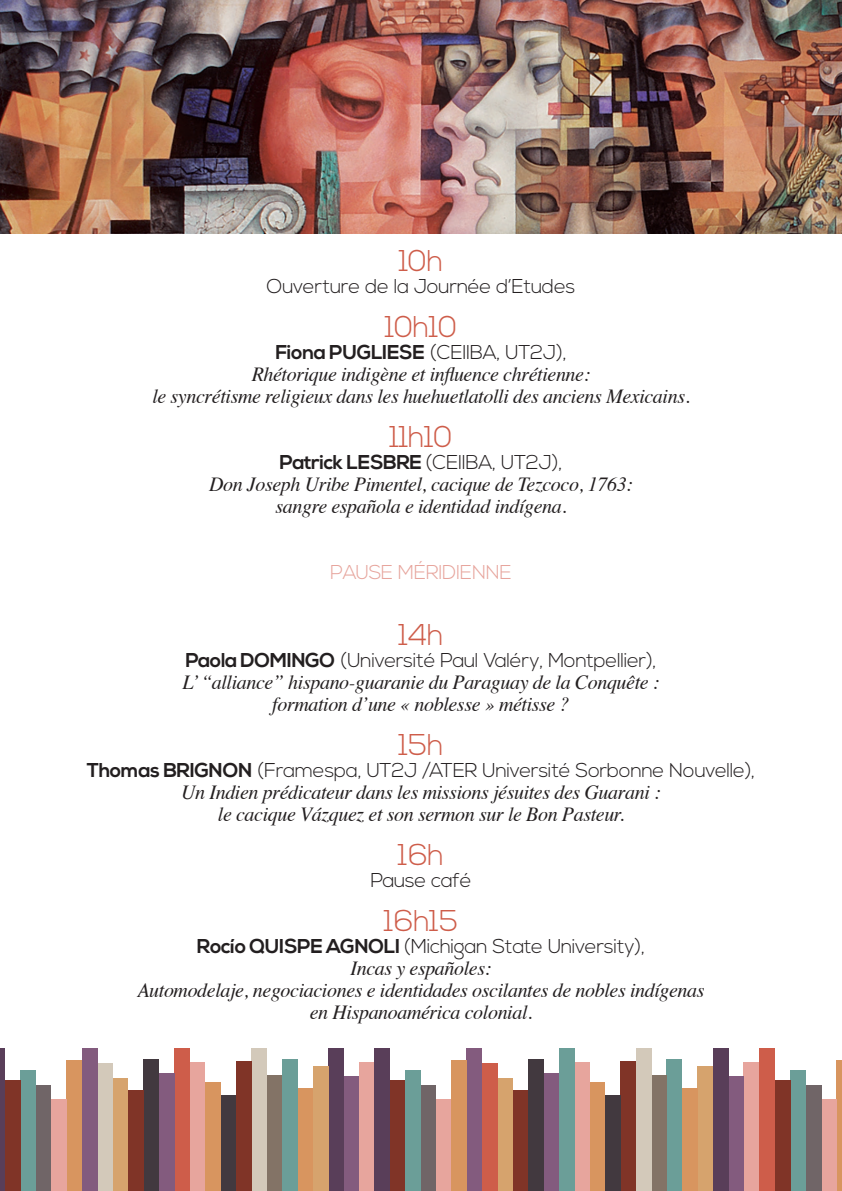
<style>
.page{position:relative;width:842px;height:1191px;background:#fff}
.page>*{position:absolute;margin:0;border:0;box-sizing:border-box;transform-origin:0 0}
.t1{font:300 30px "Nexa";letter-spacing:-.02em;color:#ce5d4a}
.t2{font:italic 20px "Times";letter-spacing:-.02em;color:#231f20}
.t3{font:300 20px "Nexa";letter-spacing:-.02em;color:#231f20}
.t4{font:300 20px "Nexa";letter-spacing:-.02em;color:#e7a59d}
.s1{font-weight:700}
</style>
<div class="page">
<img style="left:0;top:0;width:842px;height:234px">
<div style="left:359px;top:1062px;width:15px;height:129px;background:#e7a59d"></div>
<div style="left:344px;top:1076px;width:15px;height:115px;background:#835b7e"></div>
<div style="left:328px;top:1048px;width:16px;height:143px;background:#593e59"></div>
<div style="left:313px;top:1066px;width:15px;height:125px;background:#d6a36d"></div>
<div style="left:297px;top:1088px;width:16px;height:103px;background:#d8955f"></div>
<div style="left:282px;top:1060px;width:15px;height:131px;background:#6b9e98"></div>
<div style="left:267px;top:1075px;width:15px;height:116px;background:#837366"></div>
<div style="left:251px;top:1048px;width:16px;height:143px;background:#d3c9ba"></div>
<div style="left:236px;top:1061px;width:15px;height:130px;background:#803427"></div>
<div style="left:220px;top:1095px;width:16px;height:96px;background:#42393f"></div>
<div style="left:205px;top:1082px;width:15px;height:109px;background:#d8955f"></div>
<div style="left:190px;top:1062px;width:15px;height:129px;background:#e7a59d"></div>
<div style="left:174px;top:1048px;width:16px;height:143px;background:#ce5d4a"></div>
<div style="left:159px;top:1073px;width:15px;height:118px;background:#835b7e"></div>
<div style="left:144px;top:1059px;width:15px;height:132px;background:#42393f"></div>
<div style="left:128px;top:1090px;width:16px;height:101px;background:#803427"></div>
<div style="left:113px;top:1078px;width:15px;height:113px;background:#d6a36d"></div>
<div style="left:97px;top:1063px;width:16px;height:128px;background:#d3c9ba"></div>
<div style="left:82px;top:1048px;width:15px;height:143px;background:#835b7e"></div>
<div style="left:67px;top:1060px;width:15px;height:131px;background:#d8955f"></div>
<div style="left:51px;top:1099px;width:16px;height:92px;background:#e7a59d"></div>
<div style="left:36px;top:1085px;width:15px;height:106px;background:#706567"></div>
<div style="left:20px;top:1070px;width:16px;height:121px;background:#6b9e98"></div>
<div style="left:5px;top:1081px;width:15px;height:110px;background:#803427"></div>
<div style="left:0;top:1048px;width:5px;height:143px;background:#593e59"></div>
<div style="left:744px;top:1062px;width:15px;height:129px;background:#e7a59d"></div>
<div style="left:728px;top:1076px;width:16px;height:115px;background:#835b7e"></div>
<div style="left:713px;top:1048px;width:15px;height:143px;background:#593e59"></div>
<div style="left:697px;top:1066px;width:16px;height:125px;background:#d6a36d"></div>
<div style="left:682px;top:1088px;width:15px;height:103px;background:#d8955f"></div>
<div style="left:667px;top:1060px;width:15px;height:131px;background:#6b9e98"></div>
<div style="left:651px;top:1075px;width:16px;height:116px;background:#837366"></div>
<div style="left:636px;top:1048px;width:15px;height:143px;background:#d3c9ba"></div>
<div style="left:620px;top:1061px;width:16px;height:130px;background:#803427"></div>
<div style="left:605px;top:1095px;width:15px;height:96px;background:#42393f"></div>
<div style="left:590px;top:1082px;width:15px;height:109px;background:#d8955f"></div>
<div style="left:574px;top:1062px;width:16px;height:129px;background:#e7a59d"></div>
<div style="left:559px;top:1048px;width:15px;height:143px;background:#6b9e98"></div>
<div style="left:543px;top:1073px;width:16px;height:118px;background:#835b7e"></div>
<div style="left:528px;top:1059px;width:15px;height:132px;background:#42393f"></div>
<div style="left:513px;top:1090px;width:15px;height:101px;background:#803427"></div>
<div style="left:497px;top:1078px;width:16px;height:113px;background:#d6a36d"></div>
<div style="left:482px;top:1063px;width:15px;height:128px;background:#ce5d4a"></div>
<div style="left:467px;top:1048px;width:15px;height:143px;background:#835b7e"></div>
<div style="left:451px;top:1060px;width:16px;height:131px;background:#d8955f"></div>
<div style="left:436px;top:1099px;width:15px;height:92px;background:#e7a59d"></div>
<div style="left:420px;top:1085px;width:16px;height:106px;background:#706567"></div>
<div style="left:405px;top:1070px;width:15px;height:121px;background:#6b9e98"></div>
<div style="left:390px;top:1081px;width:15px;height:110px;background:#803427"></div>
<div style="left:374px;top:1048px;width:16px;height:143px;background:#593e59"></div>
<div style="left:837px;top:1060px;width:5px;height:131px;background:#d8955f"></div>
<div style="left:821px;top:1099px;width:16px;height:92px;background:#e7a59d"></div>
<div style="left:806px;top:1085px;width:15px;height:106px;background:#706567"></div>
<div style="left:790px;top:1070px;width:16px;height:121px;background:#6b9e98"></div>
<div style="left:775px;top:1081px;width:15px;height:110px;background:#803427"></div>
<div style="left:760px;top:1048px;width:15px;height:143px;background:#ce5d4a"></div>
<p class="t1" style="left:399px;top:243px;width:46px">10h</p>
<p class="t3" style="left:266px;top:274px;width:311px">Ouverture de la Journée d’Etudes</p>
<p class="t1" style="left:385px;top:309px;width:74px">10h10</p>
<p class="t3" style="left:275px;top:340px;width:293px"><span class="s1">Fiona PUGLIESE</span> (CEIIBA, UT2J),</p>
<p class="t2" style="left:252px;top:356px;width:340px">Rhétorique indigène et influence chrétienne:</p>
<p class="t2" style="left:152px;top:378px;width:539px">le syncrétisme religieux dans les huehuetlatolli des anciens Mexicains.</p>
<p class="t1" style="left:389px;top:419px;width:64px">11h10</p>
<p class="t3" style="left:280px;top:450px;width:284px"><span class="s1">Patrick LESBRE</span> (CEIIBA, UT2J),</p>
<p class="t2" style="left:209px;top:466px;width:425px">Don Joseph Uribe Pimentel, cacique de Tezcoco, 1763:</p>
<p class="t2" style="left:275px;top:488px;width:292px">sangre española e identidad indígena.</p>
<p class="t4" style="left:330px;top:560px;width:183px">PAUSE MÉRIDIENNE</p>
<p class="t1" style="left:398px;top:617px;width:46px">14h</p>
<p class="t3" style="left:185px;top:648px;width:473px"><span class="s1">Paola DOMINGO</span> (Université Paul Valéry, Montpellier),</p>
<p class="t2" style="left:182px;top:664px;width:479px">L’ “alliance” hispano-guaranie du Paraguay de la Conquête :</p>
<p class="t2" style="left:272px;top:686px;width:299px">formation d’une « noblesse » métisse ?</p>
<p class="t1" style="left:398px;top:727px;width:47px">15h</p>
<p class="t3" style="left:87px;top:758px;width:670px"><span class="s1">Thomas BRIGNON</span> (Framespa, UT2J /ATER Université Sorbonne Nouvelle),</p>
<p class="t2" style="left:181px;top:774px;width:481px">Un Indien prédicateur dans les missions jésuites des Guarani :</p>
<p class="t2" style="left:218px;top:796px;width:408px">le cacique Vázquez et son sermon sur le Bon Pasteur.</p>
<p class="t1" style="left:398px;top:837px;width:48px">16h</p>
<p class="t3" style="left:370px;top:868px;width:103px">Pause café</p>
<p class="t1" style="left:384px;top:903px;width:76px">16h15</p>
<p class="t3" style="left:197px;top:934px;width:449px"><span class="s1">Rocío QUISPE AGNOLI</span> (Michigan State University),</p>
<p class="t2" style="left:350px;top:950px;width:142px">Incas y españoles:</p>
<p class="t2" style="left:137px;top:972px;width:569px">Automodelaje, negociaciones e identidades oscilantes de nobles indígenas</p>
<p class="t2" style="left:310px;top:994px;width:224px">en Hispanoamérica colonial.</p>
</div>
